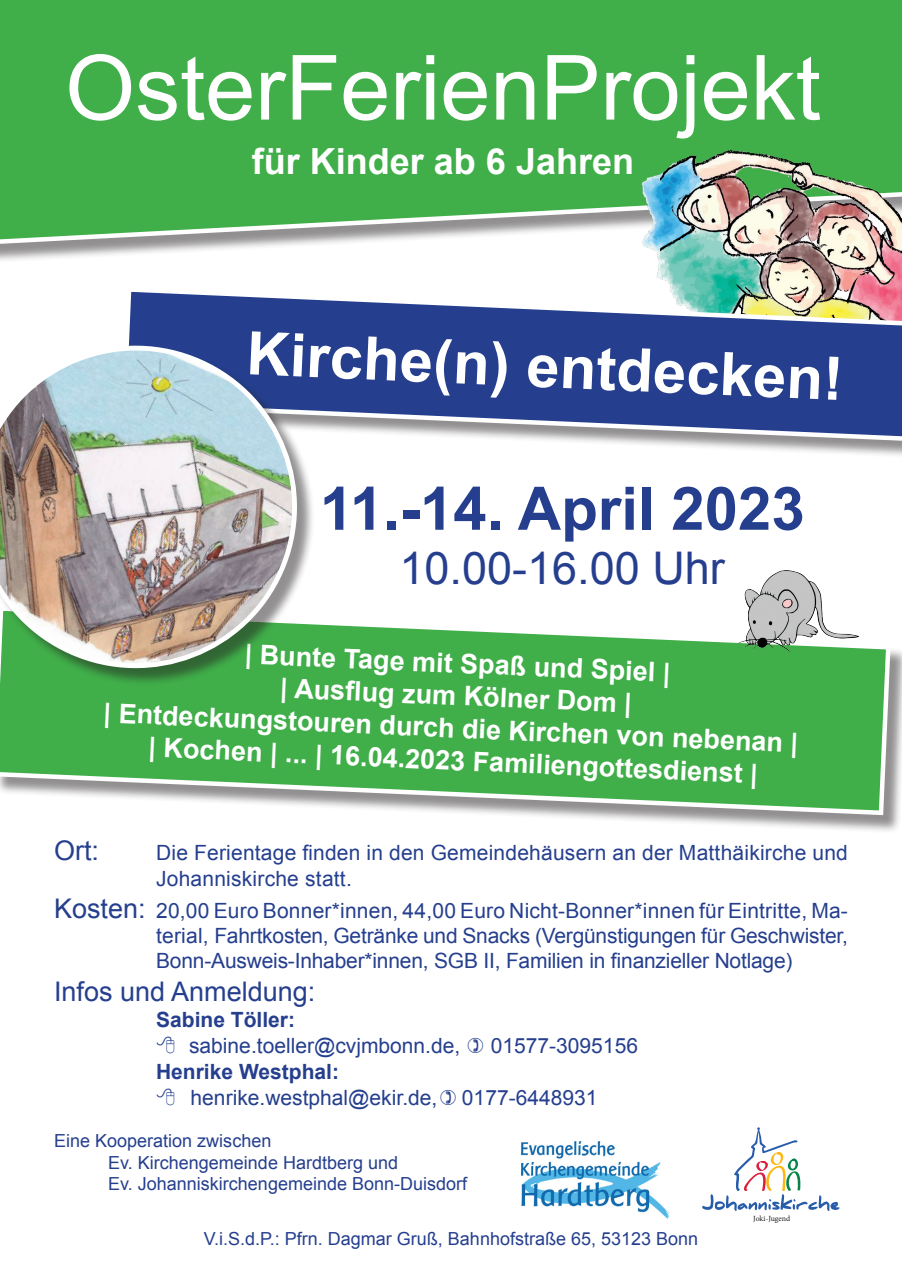
<style>
.page{position:relative;width:902px;height:1272px;background:#fff}
.page>*{position:absolute;margin:0;border:0;box-sizing:border-box;transform-origin:0 0}
.t1{font:90px "Arial";color:#fff}
.t2{font:700 60px "Arial";color:#fff}
.t3{font:700 60px "Arial";color:#253f8e}
.t4{font:45px "Arial";color:#253f8e}
.t5{font:700 36px "Arial";color:#fff}
.t6{font:700 27px/32.4px "Arial";color:#fff;text-align:center}
.t7{font:27px "Arial";color:#253f8e}
.t8{font:21px/25.2px "Arial";color:#253f8e}
.t9{font:700 21px "Arial";color:#253f8e}
.t10{font:18px/21.6px "Arial";color:#253f8e}
.t11{font:7.8px "Minion Pro";letter-spacing:-.005em;color:#231f20}
.s1{font-size:27px}
</style>
<div class="page">
<div style="left:0;top:0;width:901px;height:267px;background:#231f20;opacity:.5"></div>
<svg style="left:0;top:0;width:901px;height:251px"></svg>
<svg style="left:702px;top:1127px;width:137px;height:83px"></svg>
<img style="left:521px;top:1141px;width:147px;height:77px">
<img style="left:642px;top:150px;width:259px;height:135px">
<div style="left:124px;top:290px;width:777px;height:170px;background:#231f20;opacity:.5"></div>
<svg style="left:124px;top:285px;width:777px;height:159px"></svg>
<div style="left:0;top:609px;width:901px;height:224px;background:#231f20;opacity:.5"></div>
<svg style="left:0;top:609px;width:892px;height:208px"></svg>
<img style="left:0;top:320px;width:323px;height:367px">
<img style="left:730px;top:570px;width:138px;height:92px">
<h1 class="t1" style="left:65px;top:29px;width:757px">OsterFerienProjekt</h1>
<h3 class="t5" style="left:252px;top:137px;width:384px">für Kinder ab 6 Jahren</h3>
<h2 class="t2" style="left:249px;top:311px;width:598px;rotate:3deg">Kirche(n) entdecken!</h2>
<h2 class="t3" style="left:320px;top:469px;width:486px">11.-14. April 2023</h2>
<h3 class="t4" style="left:399px;top:538px;width:327px">10.00-16.00 Uhr</h3>
<p class="t6" style="left:106px;top:635px;width:696px;rotate:2deg">| Bunte Tage mit Spaß und Spiel |<br>| Ausfl ug zum Kölner Dom |<br>| Entdeckungstouren durch die Kirchen von nebenan | | Kochen | ... | 16.04.2023 Familiengottesdienst |</p>
<p class="t7" style="left:54px;top:833px;width:47px">Ort:</p>
<p class="t8" style="left:156px;top:840px;width:693px">Die Ferientage finden in den Gemeindehäusern an der Matthäikirche und<br>Johanniskirche statt.</p>
<p class="t8" style="left:156px;top:898px;width:693px;text-align:justify;text-indent:-102px"><span class="s1">Kosten:</span> 20,00 Euro Bonner*innen, 44,00 Euro Nicht-Bonner*innen für Eintritte, Ma&shy;terial, Fahrtkosten, Getränke und Snacks (Vergünstigungen für Geschwister, Bonn-Ausweis-Inhaber*innen, SGB II, Familien in finanzieller Notlage)</p>
<p class="t7" style="left:54px;top:973px;width:263px">Infos und Anmeldung:</p>
<p class="t9" style="left:156px;top:1005px;width:140px">Sabine Töller:</p>
<p class="t8" style="left:189px;top:1033px;width:273px">sabine.toeller@cvjmbonn.de,</p>
<p class="t8" style="left:491px;top:1033px;width:149px">01577-3095156</p>
<p class="t9" style="left:156px;top:1057px;width:184px">Henrike Westphal:</p>
<p class="t8" style="left:190px;top:1085px;width:408px">henrike.westphal@ekir.de, 0177-6448931</p>
<p class="t10" style="left:108px;top:1130px;width:363px;text-indent:-54px">Eine Kooperation zwischen<br>Ev. Kirchengemeinde Hardtberg und<br>Ev. Johanniskirchengemeinde Bonn-Duisdorf -</p>
<p class="t10" style="left:204px;top:1227px;width:496px">V.i.S.d.P.: Pfrn. Dagmar Gruß, Bahnhofstraße 65, 53123 Bonn</p>
<p class="t11" style="left:753px;top:1213px;width:39px">Joki-Jugend</p>
</div>
